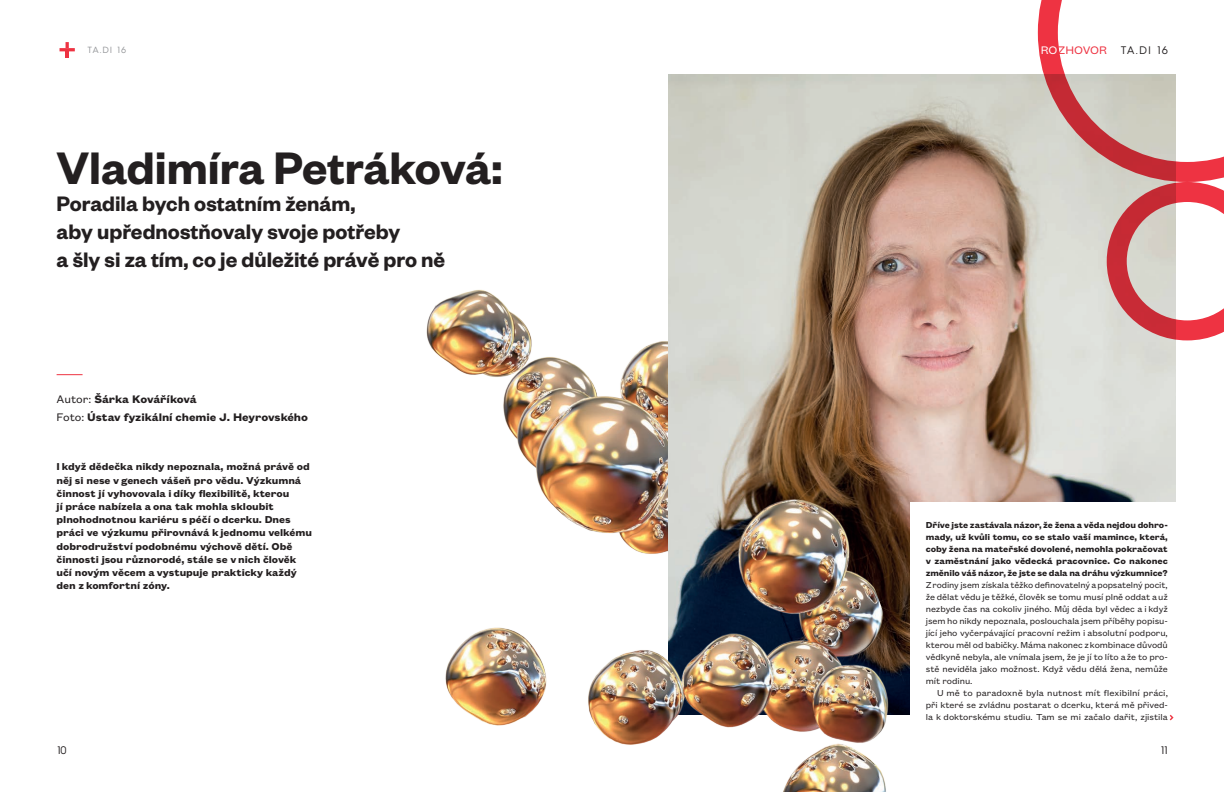
<style>
.page{position:relative;width:1224px;height:792px;background:#fff}
.page>*{position:absolute;margin:0;border:0;box-sizing:border-box;transform-origin:0 0}
.t1{font:600 50px "Founders Grotesk";color:#231f20}
.t2{font:600 23px/27.6px "Founders Grotesk";color:#231f20}
.t3{font:700 12px/17.6px "Founders Grotesk Text";letter-spacing:-.005em;color:#231f20}
.t4{font:12px "Founders Grotesk Text";letter-spacing:-.005em;color:#ee3342}
.t5{font:700 11px/13.2px "Founders Grotesk Text";letter-spacing:-.005em;color:#231f20}
.t6{font:11px "Hurme Geometric Sans 4";letter-spacing:.015em;color:#231f20}
.t7{font:9.5px/12px "Founders Grotesk Text";letter-spacing:-.005em;color:#231f20;text-align:justify}
.t8{font:700 9.5px/12px "Founders Grotesk Text";letter-spacing:-.01em;color:#231f20;text-align:justify}
.t9{font:9px "Hurme Geometric Sans 4";color:#939598}
.s1{color:#fff}
.s2{font-weight:400}
</style>
<div class="page">
<img style="left:426px;top:209px;width:243px;height:270px">
<img style="left:669px;top:74px;width:506px;height:640px">
<svg style="left:57px;top:374px;width:26px;height:1px"></svg>
<div style="left:910px;top:503px;width:276px;height:232px;background:#fff"></div>
<svg style="left:1038px;top:0;width:186px;height:340px"></svg>
<img style="left:445px;top:479px;width:456px;height:313px">
<svg style="left:1170px;top:715px;width:4px;height:5px"></svg>
<svg style="left:60px;top:42px;width:15px;height:15px"></svg>
<p class="t9" style="left:88px;top:44px;width:40px">TA.DI 16</p>
<p class="t4" style="left:1041px;top:42px;width:68px"><span class="s1">RO</span>ZHOVOR</p>
<p class="t6" style="left:1121px;top:42px;width:49px">TA.DI 16</p>
<h1 class="t1" style="left:57px;top:136px;width:448px">Vladimíra Petráková:</h1>
<h2 class="t2" style="left:57px;top:189px;width:390px">Poradila bych ostatním ženám,<br>aby upřednostňovaly svoje potřeby<br>a šly si za tím, co je důležité právě pro ně</h2>
<p class="t3" style="left:57px;top:390px;width:253px"><span class="s2">Autor:</span> Šárka Kováříková<br><span class="s2">Foto:</span> Ústav fyzikální chemie J. Heyrovského</p>
<p class="t5" style="left:57px;top:460px;width:257px">I když dědečka nikdy nepoznala, možná právě od něj si nese v genech vášeň pro vědu. Výzkumná činnost jí vyhovovala i díky flexibilitě, kterou<br>jí práce nabízela a ona tak mohla skloubit plnohodnotnou kariéru s péčí o dcerku. Dnes práci ve výzkumu přirovnává k jednomu velkému dobrodružství podobnému výchově dětí. Obě činnosti jsou různorodé, stále se v nich člověk učí novým věcem a vystupuje prakticky každý den z komfortní zóny.</p>
<p class="t8" style="left:926px;top:518px;width:244px">Dříve jste zastávala názor, že žena a věda nejdou dohro‑ mady, už kvůli tomu, co se stalo vaší mamince, která, coby žena na mateřské dovolené, nemohla pokračovat v zaměstnání jako vědecká pracovnice. Co nakonec změnilo váš názor, že jste se dala na dráhu výzkumnice?</p>
<p class="t7" style="left:926px;top:578px;width:244px">Z rodiny jsem získala těžko definovatelný a popsatelný pocit, že dělat vědu je těžké, člověk se tomu musí plně oddat a už nezbyde čas na cokoliv jiného. Můj děda byl vědec a i když jsem ho nikdy nepoznala, poslouchala jsem příběhy popisu‑ jící jeho vyčerpávající pracovní režim i absolutní podporu, kterou měl od babičky. Máma nakonec z kombinace důvodů vědkyně nebyla, ale vnímala jsem, že je jí to líto a že to pro‑ stě neviděla jako možnost. Když vědu dělá žena, nemůže mít rodinu.</p>
<p class="t7" style="left:926px;top:686px;width:244px;text-indent:11px">U mě to paradoxně byla nutnost mít flexibilní práci, při které se zvládnu postarat o dcerku, která mě přived‑ la k doktorskému studiu. Tam se mi začalo dařit, zjistila</p>
<p class="t6" style="left:57px;top:742px;width:11px">10</p>
<p class="t6" style="left:1161px;top:742px;width:8px">11</p>
</div>
